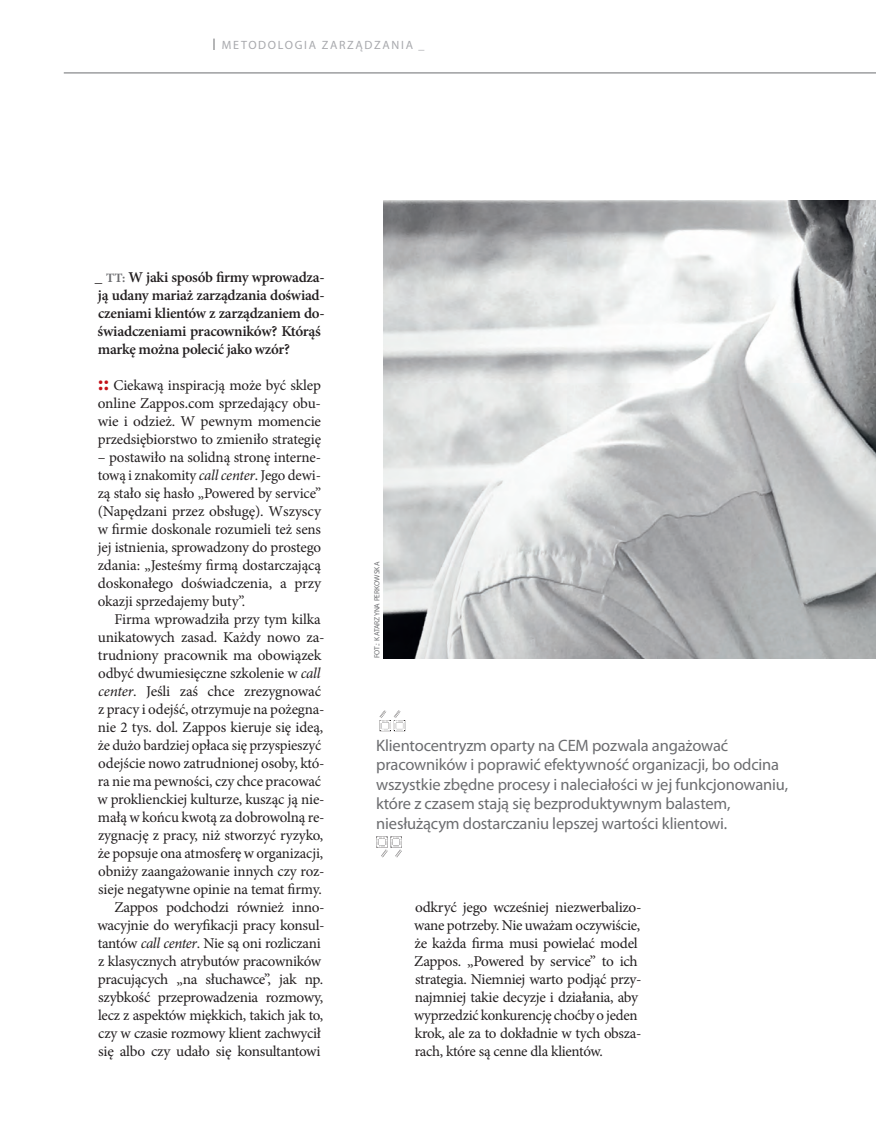
<style>
.page{position:relative;width:876px;height:1127px;background:#fff}
.page>*{position:absolute;margin:0;border:0;box-sizing:border-box;transform-origin:0 0}
.CYTAT{font:16.5px/19.5px "Myriad Pro";letter-spacing:-.01em;color:#6c6d70}
.TEKST_podst{font:15px/18px "Minion Pro";letter-spacing:-.02em;color:#231f20}
.WYWIAD_-_Tekst_NEX{font:15px/18px "Minion Pro";letter-spacing:-.01em;color:#231f20;text-align:justify}
.WYWIAD_pytanie{font:600 15px/18px "Minion Pro";letter-spacing:-.02em;color:#231f20}
.t1{font:12px "Myriad Pro";letter-spacing:.14em;color:#a8a9ad}
.FOT_autor{font:7.5px "Myriad Pro";color:#6c6d70}
.s1{font-weight:400}
.s2{font-weight:700;font-size:12.75px;color:#6c6d70}
.s3{font-family:"Minion Pro Bold Capt";font-size:22.5px;color:#c4121a}
.s4{font-style:italic}
</style>
<div class="page">
<hr style="left:64px;top:73px;width:812px;height:1px;background:#6c6d70">
<svg style="left:379px;top:710px;width:26px;height:21px"></svg>
<svg style="left:376px;top:836px;width:26px;height:22px"></svg>
<img style="left:383px;top:201px;width:493px;height:457px">
<p class="t1" style="left:222px;top:37px;width:204px">METODOLOGIA ZARZĄDZANIA _</p>
<p class="WYWIAD_pytanie" style="left:95px;top:268px;width:231px"><span class="s1">_</span> <span class="s2">TT:</span> W jaki sposób firmy wprowadza&shy;ją udany mariaż zarządzania doświad&shy;czeniami klientów z zarządzaniem do&shy;świadczeniami pracowników? Którąś markę można polecić jako wzór?</p>
<p class="WYWIAD_-_Tekst_NEX" style="left:98px;top:376px;width:225px"><span class="s3">::</span> Ciekawą inspiracją może być sklep online Zappos.com sprzedający obu&shy;wie i odzież. W pewnym momencie przedsiębiorstwo to zmieniło strategię</p>
<p class="WYWIAD_-_Tekst_NEX" style="left:98px;top:448px;width:225px">– postawiło na solidną stronę interne&shy;tową i znakomity <span class="s4">call center</span>. Jego dewi&shy;zą stało się hasło „Powered by service” (Napędzani przez obsługę). Wszyscy w firmie doskonale rozumieli też sens jej istnienia, sprowadzony do prostego zdania: „Jesteśmy firmą dostarczającą doskonałego doświadczenia, a przy okazji sprzedajemy buty”.</p>
<p class="TEKST_podst" style="left:97px;top:610px;width:229px;text-indent:17px">Firma wprowadziła przy tym kilka unikatowych zasad. Każdy nowo za&shy;trudniony pracownik ma obowiązek odbyć dwumiesięczne szkolenie w <span class="s4">call center</span>. Jeśli zaś chce zrezygnować z pracy i odejść, otrzymuje na pożegna&shy;nie 2 tys. dol. Zappos kieruje się ideą, że dużo bardziej opłaca się przyspieszyć odejście nowo zatrudnionej osoby, któ&shy;ra nie ma pewności, czy chce pracować w proklienckiej kulturze, kusząc ją nie&shy;małą w końcu kwotą za dobrowolną re&shy;zygnację z pracy, niż stworzyć ryzyko, że popsuje ona atmosferę w organizacji, obniży zaangażowanie innych czy roz&shy;sieje negatywne opinie na temat firmy.</p>
<p class="TEKST_podst" style="left:97px;top:898px;width:229px;text-indent:17px">Zappos podchodzi również inno&shy;wacyjnie do weryfikacji pracy konsul&shy;tantów <span class="s4">call center</span>. Nie są oni rozliczani z klasycznych atrybutów pracowników pracujących „na słuchawce”, jak np. szybkość przeprowadzenia rozmowy, lecz z aspektów miękkich, takich jak to, czy w czasie rozmowy klient zachwycił się albo czy udało się konsultantowi</p>
<p class="TEKST_podst" style="left:414px;top:898px;width:229px">odkryć jego wcześniej niezwerbalizo&shy;wane potrzeby. Nie uważam oczywiście, że każda firma musi powielać model Zappos. „Powered by service” to ich strategia. Niemniej warto podjąć przy&shy;najmniej takie decyzje i działania, aby wyprzedzić konkurencję choćby o jeden krok, ale za to dokładnie w tych obsza&shy;rach, które są cenne dla klientów.</p>
<p class="FOT_autor" style="left:372px;top:658px;width:98px;rotate:-90deg">FOT.: KATARZYNA PERKOWSKA</p>
<p class="CYTAT" style="left:376px;top:735px;width:413px">Klientocentryzm oparty na CEM pozwala angażować pracowników i poprawić efektywność organizacji, bo odcina wszystkie zbędne procesy i naleciałości w jej funkcjonowaniu, które z czasem stają się bezproduktywnym balastem, niesłużącym dostarczaniu lepszej wartości klientowi.</p>
</div>
